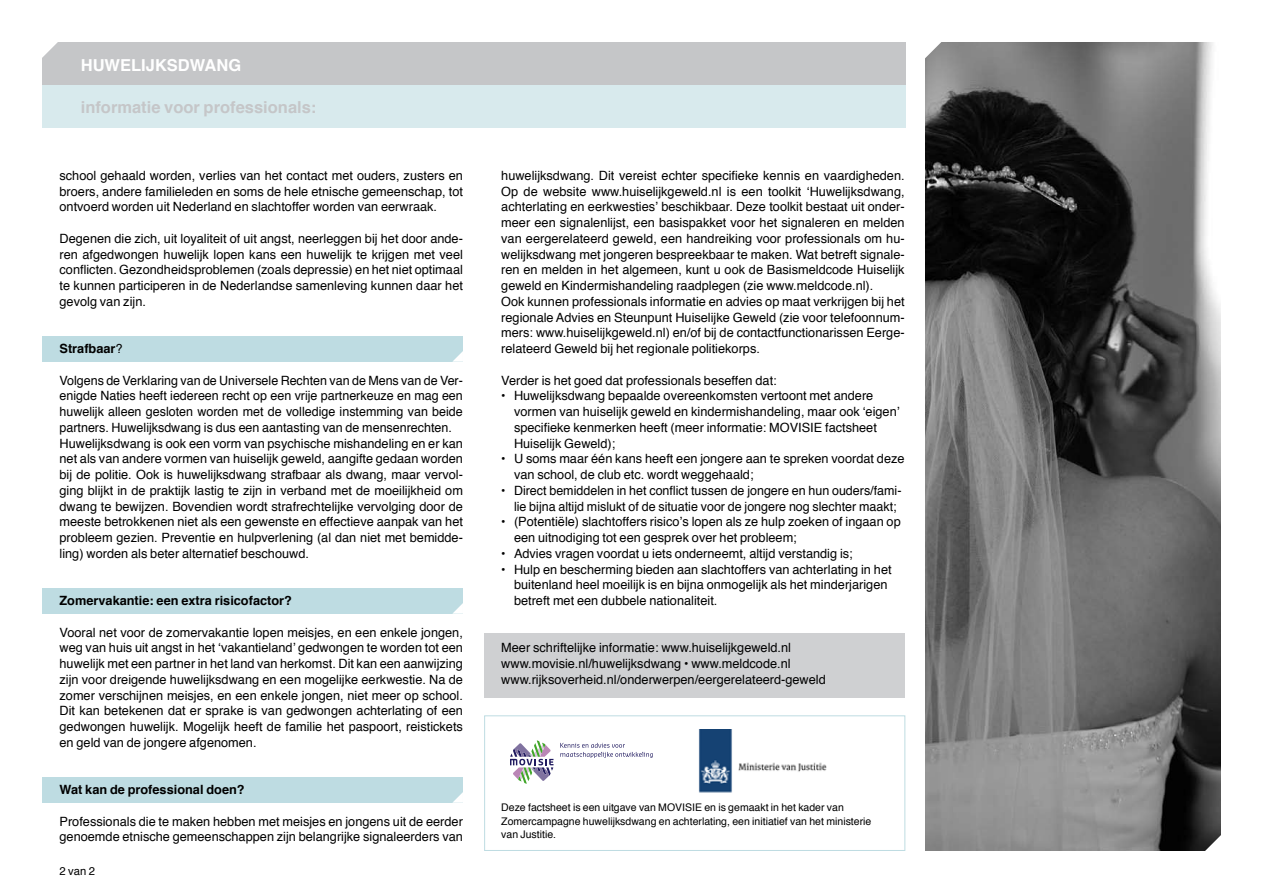
<style>
.page{position:relative;width:1263px;height:893px;background:#fff}
.page>*{position:absolute;margin:0;border:0;box-sizing:border-box;transform-origin:0 0}
.t1{font:700 16.5px "Helvetica";color:#c5c6c8}
.t2{font:700 16.5px "Helvetica";color:#fff}
.t3{font:12.75px/15.8px "Helvetica";color:#000}
.t4{font:700 12.75px "Helvetica";color:#000}
.t5{font:11.25px "Helvetica";color:#000}
.t6{font:10.5px/13.5px "Helvetica";color:#000}
.s1{font-weight:400}
</style>
<div class="page">
<div style="left:484px;top:633px;width:421px;height:65px;background:#cfd0d2"></div>
<div style="left:43px;top:336px;width:420px;height:26px;background:#bedce2"></div>
<svg style="left:452px;top:351px;width:11px;height:11px"></svg>
<div style="left:43px;top:588px;width:420px;height:26px;background:#bedce2"></div>
<svg style="left:452px;top:603px;width:11px;height:11px"></svg>
<div style="left:43px;top:777px;width:420px;height:26px;background:#bedce2"></div>
<svg style="left:452px;top:792px;width:11px;height:11px"></svg>
<div style="left:43px;top:43px;width:863px;height:85px;background:#d8eaed"></div>
<div style="left:43px;top:43px;width:863px;height:42px;background:#c5c6c8"></div>
<img style="left:926px;top:43px;width:294px;height:807px">
<svg style="left:925px;top:42px;width:18px;height:18px"></svg>
<svg style="left:1203px;top:833px;width:18px;height:18px"></svg>
<svg style="left:42px;top:42px;width:18px;height:18px"></svg>
<img style="left:698px;top:729px;width:129px;height:64px">
<svg style="left:560px;top:743px;width:93px;height:15px"></svg>
<svg style="left:510px;top:740px;width:43px;height:44px"></svg>
<div style="left:484px;top:715px;width:421px;height:136px;border:1px solid #bedce2"></div>
<p class="t2" style="left:81px;top:50px;width:148px">Huwelijksdwang</p>
<p class="t1" style="left:81px;top:92px;width:237px">informatie voor professionals:</p>
<p class="t3" style="left:60px;top:167px;width:405px;text-align:justify">school gehaald worden, verlies van het contact met ouders, zusters en broers, andere familieleden en soms de hele etnische gemeenschap, tot ontvoerd worden uit Nederland en slachtoffer worden van eerwraak.</p>
<p class="t3" style="left:60px;top:230px;width:405px;text-align:justify">Degenen die zich, uit loyaliteit of uit angst, neerleggen bij het door ande&shy;ren afgedwongen huwelijk lopen kans een huwelijk te krijgen met veel conflicten. Gezondheidsproblemen (zoals depressie) en het niet optimaal te kunnen participeren in de Nederlandse samenleving kunnen daar het gevolg van zijn.</p>
<p class="t4" style="left:60px;top:337px;width:65px">Strafbaar<span class="s1">?</span></p>
<p class="t3" style="left:60px;top:372px;width:405px">Volgens de Verklaring van de Universele Rechten van de Mens van de Ver&shy;enigde Naties heeft iedereen recht op een vrije partnerkeuze en mag een huwelijk alleen gesloten worden met de volledige instemming van beide partners. Huwelijksdwang is dus een aantasting van de mensenrechten.<br>Huwelijksdwang is ook een vorm van psychische mishandeling en er kan net als van andere vormen van huiselijk geweld, aangifte gedaan worden bij de politie. Ook is huwelijksdwang strafbaar als dwang, maar vervol&shy;ging blijkt in de praktijk lastig te zijn in verband met de moeilijkheid om dwang te bewijzen. Bovendien wordt strafrechtelijke vervolging door de meeste betrokkenen niet als een gewenste en effectieve aanpak van het probleem gezien. Preventie en hulpverlening (al dan niet met bemidde&shy;ling) worden als beter alternatief beschouwd.</p>
<p class="t4" style="left:60px;top:589px;width:234px">Zomervakantie: een extra risicofactor?</p>
<p class="t3" style="left:60px;top:624px;width:405px;text-align:justify">Vooral net voor de zomervakantie lopen meisjes, en een enkele jongen, weg van huis uit angst in het ‘vakantieland’ gedwongen te worden tot een huwelijk met een partner in het land van herkomst. Dit kan een aanwijzing zijn voor dreigende huwelijksdwang en een mogelijke eerkwestie. Na de zomer verschijnen meisjes, en een enkele jongen, niet meer op school.<br>Dit kan betekenen dat er sprake is van gedwongen achterlating of een gedwongen huwelijk. Mogelijk heeft de familie het paspoort, reistickets en geld van de jongere afgenomen.</p>
<p class="t4" style="left:60px;top:778px;width:187px">Wat kan de professional doen?</p>
<p class="t3" style="left:60px;top:813px;width:405px">Professionals die te maken hebben met meisjes en jongens uit de eerder genoemde etnische gemeenschappen zijn belangrijke signaleerders van</p>
<p class="t5" style="left:60px;top:862px;width:37px">2 van 2</p>
<p class="t3" style="left:501px;top:167px;width:405px">huwelijksdwang. Dit vereist echter specifieke kennis en vaardigheden.<br>Op de website www.huiselijkgeweld.nl is een toolkit ‘Huwelijksdwang, achterlating en eerkwesties’ beschikbaar. Deze toolkit bestaat uit onder&shy;meer een signalenlijst, een basispakket voor het signaleren en melden van eergerelateerd geweld, een handreiking voor professionals om hu&shy;welijksdwang met jongeren bespreekbaar te maken. Wat betreft signale&shy;ren en melden in het algemeen, kunt u ook de Basismeldcode Huiselijk geweld en Kindermishandeling raadplegen (zie www.meldcode.nl).<br>Ook kunnen professionals informatie en advies op maat verkrijgen bij het regionale Advies en Steunpunt Huiselijke Geweld (zie voor telefoonnum&shy;mers: www.huiselijkgeweld.nl) en/of bij de contactfunctionarissen Eerge&shy;relateerd Geweld bij het regionale politiekorps.</p>
<p class="t3" style="left:501px;top:372px;width:277px">Verder is het goed dat professionals beseffen dat:</p>
<p class="t3" style="left:514px;top:388px;width:387px;text-indent:-13px">• Huwelijksdwang bepaalde overeenkomsten vertoont met andere vormen van huiselijk geweld en kindermishandeling, maar ook ‘eigen’ specifieke kenmerken heeft (meer informatie: MOVISIE factsheet Huiselijk Geweld);</p>
<p class="t3" style="left:514px;top:451px;width:392px;text-indent:-13px">• U soms maar één kans heeft een jongere aan te spreken voordat deze van school, de club etc. wordt weggehaald;</p>
<p class="t3" style="left:514px;top:482px;width:389px;text-indent:-13px">• Direct bemiddelen in het conflict tussen de jongere en hun ouders/fami&shy;lie bijna altijd mislukt of de situatie voor de jongere nog slechter maakt;</p>
<p class="t3" style="left:514px;top:514px;width:388px;text-indent:-13px">• (Potentiële) slachtoffers risico’s lopen als ze hulp zoeken of ingaan op een uitnodiging tot een gesprek over het probleem;</p>
<p class="t3" style="left:501px;top:545px;width:353px">• Advies vragen voordat u iets onderneemt, altijd verstandig is;</p>
<p class="t3" style="left:514px;top:561px;width:379px;text-indent:-13px">• Hulp en bescherming bieden aan slachtoffers van achterlating in het buitenland heel moeilijk is en bijna onmogelijk als het minderjarigen betreft met een dubbele nationaliteit.</p>
<p class="t3" style="left:501px;top:640px;width:326px">Meer schriftelijke informatie: www.huiselijkgeweld.nl www.movisie.nl/huwelijksdwang • www.meldcode.nl www.rijksoverheid.nl/onderwerpen/eergerelateerd-geweld</p>
<p class="t6" style="left:501px;top:800px;width:372px">Deze factsheet is een uitgave van MOVISIE en is gemaakt in het kader van<br>Zomercampagne huwelijksdwang en achterlating, een initiatief van het ministerie van Justitie.</p>
</div>
